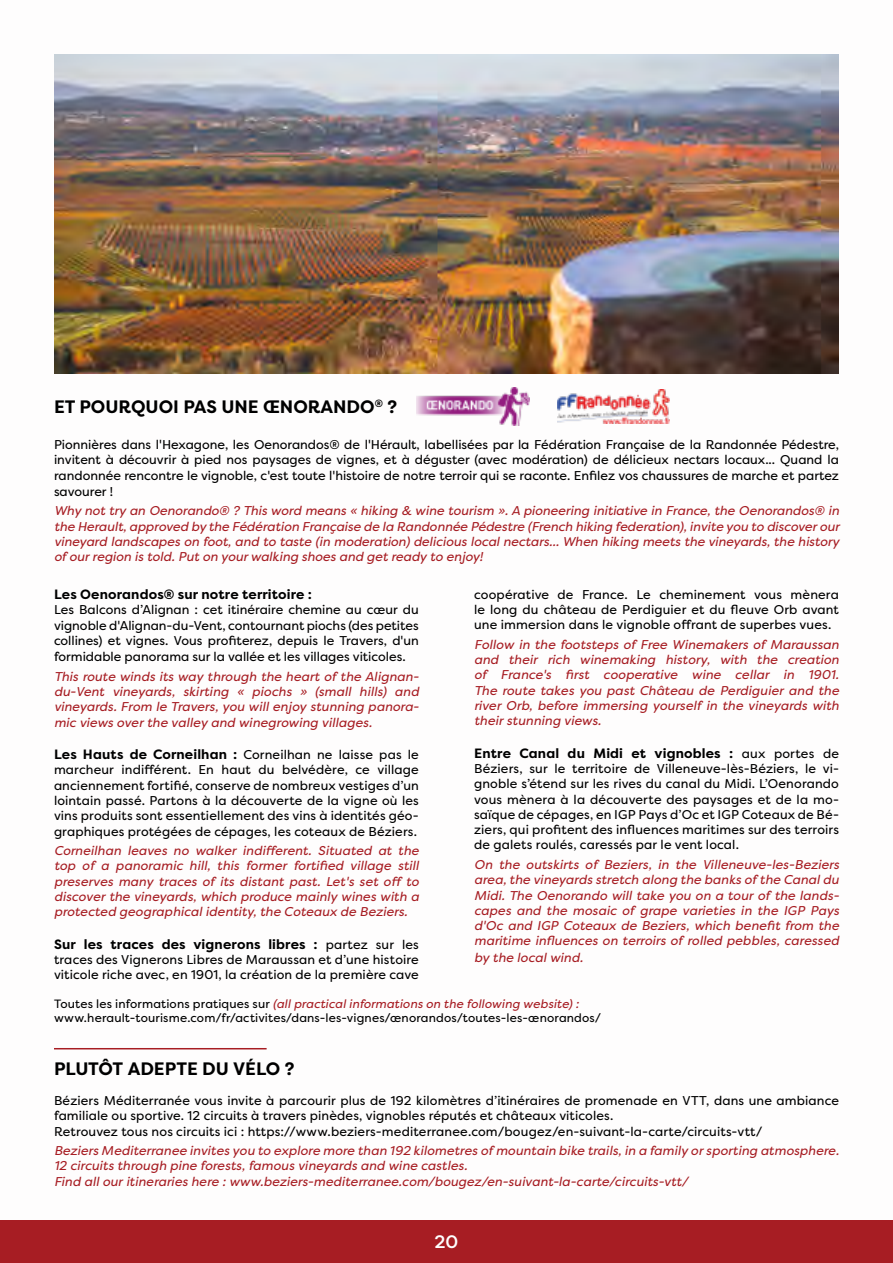
<style>
.page{position:relative;width:893px;height:1263px;background:#fff}
.page>*{position:absolute;margin:0;border:0;box-sizing:border-box;transform-origin:0 0}
.t1{font:700 18px "Filson Pro";color:#000}
.t2{font:500 18px "Filson Pro";color:#fff}
.t3{font:700 13.5px "Filson Pro";letter-spacing:.01em;color:#000}
.t4{font:12.75px/15.3px "Filson Pro";letter-spacing:.01em;color:#000;text-align:justify}
.t5{font:italic 12.75px/15.3px "Filson Pro";letter-spacing:.01em;color:#a71d23;text-align:justify}
.t6{font:12px/14.4px "Filson Pro";letter-spacing:.015em;color:#000}
.s1{font-weight:700;font-size:13.5px}
.s2{font-weight:400;font-size:12.75px}
.s3{font-style:italic;color:#a71d23}
</style>
<div class="page">
<div style="left:0;top:1220px;width:893px;height:43px;background:#a71d23"></div>
<hr style="left:54px;top:1048px;width:213px;height:1px;background:#a71d23">
<img style="left:417px;top:387px;width:112px;height:38px">
<img style="left:557px;top:389px;width:113px;height:34px">
<img style="left:54px;top:54px;width:785px;height:319px">
<h1 class="t1" style="left:54px;top:396px;width:345px">ET POURQUOI PAS UNE ŒNORANDO<sup>®</sup> ?</h1>
<p class="t4" style="left:54px;top:436px;width:787px">Pionnières dans l'Hexagone, les Oenorandos® de l'Hérault, labellisées par la Fédération Française de la Randonnée Pédestre, invitent à découvrir à pied nos paysages de vignes, et à déguster (avec modération) de délicieux nectars locaux... Quand la randonnée rencontre le vignoble, c'est toute l'histoire de notre terroir qui se raconte. Enfilez vos chaussures de marche et partez savourer !</p>
<p class="t5" style="left:54px;top:503px;width:787px">Why not try an Oenorando® ? This word means « hiking &amp; wine tourism ». A pioneering initiative in France, the Oenorandos® in the Herault, approved by the Fédération Française de la Randonnée Pédestre (French hiking federation), invite you to discover our vineyard landscapes on foot, and to taste (in moderation) delicious local nectars... When hiking meets the vineyards, the history of our region is told. Put on your walking shoes and get ready to enjoy!</p>
<p class="t3" style="left:54px;top:586px;width:259px">Les Oenorandos® sur notre territoire :</p>
<p class="t4" style="left:54px;top:602px;width:366px">Les Balcons d’Alignan : cet itinéraire chemine au cœur du vignoble d'Alignan-du-Vent, contournant piochs (des petites collines) et vignes. Vous profiterez, depuis le Travers, d'un formidable panorama sur la vallée et les villages viticoles.</p>
<p class="t5" style="left:54px;top:668px;width:366px">This route winds its way through the heart of the Alignan&shy;du-Vent vineyards, skirting « piochs » (small hills) and vineyards. From le Travers, you will enjoy stunning panora&shy;mic views over the valley and winegrowing villages.</p>
<p class="t4" style="left:54px;top:747px;width:366px"><span class="s1">Les Hauts de Corneilhan :</span> Corneilhan ne laisse pas le marcheur indifférent. En haut du belvédère, ce village anciennement fortifié, conserve de nombreux vestiges d’un lointain passé. Partons à la découverte de la vigne où les vins produits sont essentiellement des vins à identités géo&shy;graphiques protégées de cépages, les coteaux de Béziers.</p>
<p class="t5" style="left:54px;top:843px;width:366px">Corneilhan leaves no walker indifferent. Situated at the top of a panoramic hill, this former fortified village still preserves many traces of its distant past. Let's set off to discover the vineyards, which produce mainly wines with a protected geographical identity, the Coteaux de Beziers.</p>
<p class="t3" style="left:54px;top:935px;width:366px">Sur les traces des vignerons libres : <span class="s2">partez sur les</span></p>
<p class="t4" style="left:54px;top:952px;width:366px">traces des Vignerons Libres de Maraussan et d’une histoire viticole riche avec, en 1901, la création de la première cave</p>
<p class="t4" style="left:474px;top:586px;width:366px">coopérative de France. Le cheminement vous mènera le long du château de Perdiguier et du fleuve Orb avant une immersion dans le vignoble offrant de superbes vues.</p>
<p class="t5" style="left:474px;top:636px;width:366px">Follow in the footsteps of Free Winemakers of Maraussan and their rich winemaking history, with the creation of France's first cooperative wine cellar in 1901.<br>The route takes you past Château de Perdiguier and the river Orb, before immersing yourself in the vineyards with their stunning views.</p>
<p class="t3" style="left:474px;top:744px;width:366px">Entre Canal du Midi et vignobles : <span class="s2">aux portes de</span></p>
<p class="t4" style="left:474px;top:761px;width:366px">Béziers, sur le territoire de Villeneuve-lès-Béziers, le vi&shy;gnoble s’étend sur les rives du canal du Midi. L’Oenorando vous mènera à la découverte des paysages et de la mo&shy;saïque de cépages, en IGP Pays d’Oc et IGP Coteaux de Bé&shy;ziers, qui profitent des influences maritimes sur des terroirs de galets roulés, caressés par le vent local.</p>
<p class="t5" style="left:474px;top:856px;width:366px">On the outskirts of Beziers, in the Villeneuve-les-Beziers area, the vineyards stretch along the banks of the Canal du Midi. The Oenorando will take you on a tour of the lands&shy;capes and the mosaic of grape varieties in the IGP Pays d'Oc and IGP Coteaux de Beziers, which benefit from the maritime influences on terroirs of rolled pebbles, caressed by the local wind.</p>
<p class="t6" style="left:54px;top:996px;width:549px">Toutes les informations pratiques sur <span class="s3">(all practical informations on the following website) : </span>www.herault-tourisme.com/fr/activites/dans-les-vignes/œnorandos/toutes-les-œnorandos/</p>
<h1 class="t1" style="left:54px;top:1058px;width:242px">PLUTÔT ADEPTE DU VÉLO ?</h1>
<p class="t4" style="left:54px;top:1093px;width:786px;text-align:left">Béziers Méditerranée vous invite à parcourir plus de 192 kilomètres d’itinéraires de promenade en VTT, dans une ambiance familiale ou sportive. 12 circuits à travers pinèdes, vignobles réputés et châteaux viticoles.<br>Retrouvez tous nos circuits ici : https://www.beziers-mediterranee.com/bougez/en-suivant-la-carte/circuits-vtt/</p>
<p class="t5" style="left:54px;top:1143px;width:786px;text-align:left">Beziers Mediterranee invites you to explore more than 192 kilometres of mountain bike trails, in a family or sporting atmosphere.<br>12 circuits through pine forests, famous vineyards and wine castles.<br>Find all our itineraries here : www.beziers-mediterranee.com/bougez/en-suivant-la-carte/circuits-vtt/</p>
<h1 class="t2" style="left:435px;top:1229px;width:25px">20</h1>
</div>
